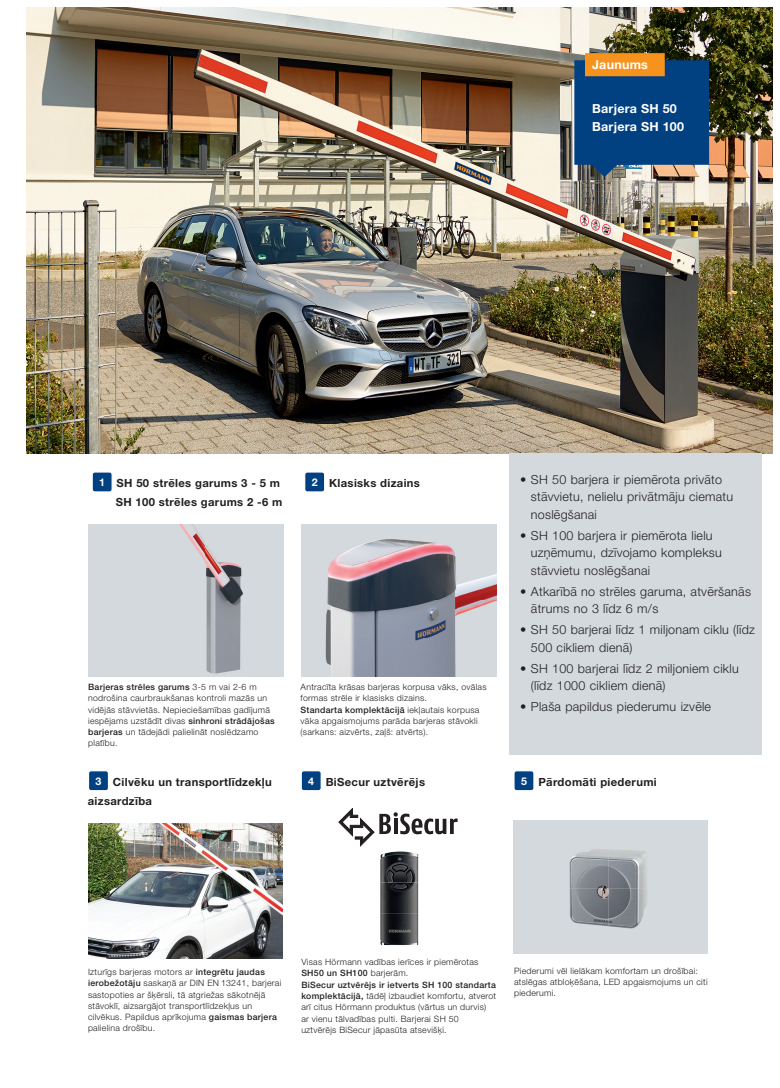
<style>
.page{position:relative;width:780px;height:1088px;background:#fff}
.page>*{position:absolute;margin:0;border:0;box-sizing:border-box;transform-origin:0 0}
.t1{font:300 12.5px/17.5px "Hoermann Helvetica Neue";letter-spacing:.02em;color:#231f20}
.t2{font:700 12.5px/17.5px "Hoermann Helvetica Neue";letter-spacing:.02em;color:#fff}
.t3{font:700 11.25px/18.8px "Hoermann Helvetica Neue";letter-spacing:.03em;color:#231f20}
.t4{font:300 8.75px/11.2px "Hoermann Helvetica Neue";letter-spacing:.03em;color:#231f20}
.s1{font-size:10.62px;color:#fff}
.s2{font-weight:500}
</style>
<div class="page">
<img style="left:27px;top:7px;width:745px;height:447px">
<img style="left:301px;top:524px;width:195px;height:152px">
<img style="left:88px;top:824px;width:195px;height:134px">
<div style="left:305px;top:472px;width:20px;height:20px;background:#014081;border-radius:3px"></div>
<div style="left:304px;top:471px;width:21px;height:22px;border:1px solid #fff;border-radius:3px"></div>
<div style="left:88px;top:771px;width:20px;height:20px;background:#014081;border-radius:3px"></div>
<div style="left:88px;top:770px;width:21px;height:21px;border:1px solid #fff;border-radius:3px"></div>
<div style="left:513px;top:820px;width:195px;height:133px;background:#d3d9dd"></div>
<img style="left:569px;top:849px;width:78px;height:39px">
<img style="left:569px;top:888px;width:39px;height:38px">
<img style="left:608px;top:888px;width:39px;height:40px">
<img style="left:380px;top:851px;width:38px;height:94px">
<div style="left:514px;top:771px;width:20px;height:20px;background:#014081;border-radius:3px"></div>
<div style="left:513px;top:770px;width:21px;height:21px;border:1px solid #fff;border-radius:3px"></div>
<div style="left:301px;top:771px;width:20px;height:20px;background:#014081;border-radius:3px"></div>
<div style="left:300px;top:770px;width:22px;height:21px;border:1px solid #fff;border-radius:3px"></div>
<svg style="left:338px;top:808px;width:119px;height:38px"></svg>
<div style="left:509px;top:454px;width:253px;height:301px;background:#d3d9dd"></div>
<img style="left:89px;top:524px;width:194px;height:152px">
<div style="left:92px;top:472px;width:20px;height:20px;background:#014081;border-radius:3px"></div>
<div style="left:91px;top:471px;width:22px;height:22px;border:1px solid #fff;border-radius:3px"></div>
<svg style="left:574px;top:53px;width:135px;height:124px;background:#2e5376"></svg>
<h1 class="t2" style="left:592px;top:55px;width:57px">Jaunums</h1>
<h1 class="t2" style="left:592px;top:99px;width:93px">Barjera SH 50<br>Barjera SH 100</h1>
<p class="t3" style="left:99px;top:473px;width:184px;text-align:right"><span class="s1">1</span> SH 50 strēles garums 3 - 5 m<br>SH 100 strēles garums 2 -6 m</p>
<p class="t3" style="left:312px;top:473px;width:110px"><span class="s1">2</span> Klasisks dizains</p>
<p class="t4" style="left:88px;top:681px;width:188px"><span class="s2">Barjeras strēles garums</span> 3-5 m vai 2-6 m nodrošina caurbraukšanas kontroli mazās un vidējās stāvvietās. Nepieciešamības gadījumā iespējams uzstādīt divas <span class="s2">sinhroni strādājošas barjeras</span> un tādejādi palielināt noslēdzamo platību.</p>
<p class="t4" style="left:300px;top:681px;width:187px">Antracīta krāsas barjeras korpusa vāks, ovālas formas strēle ir klasisks dizains.<br><span class="s2">Standarta komplektācijā</span> iekļautais korpusa vāka apgaismojums parāda barjeras stāvokli (sarkans: aizvērts, zaļš: atvērts).</p>
<h1 class="t1" style="left:531px;top:469px;width:204px;text-indent:-11px">• SH 50 barjera ir piemērota privāto stāvvietu, nelielu privātmāju ciematu noslēgšanai</h1>
<h1 class="t1" style="left:531px;top:526px;width:192px;text-indent:-11px">• SH 100 barjera ir piemērota lielu uzņēmumu, dzīvojamo kompleksu stāvvietu noslēgšanai</h1>
<h1 class="t1" style="left:531px;top:582px;width:221px;text-indent:-11px">• Atkarībā no strēles garuma, atvēršanās ātrums no 3 līdz 6 m/s</h1>
<h1 class="t1" style="left:531px;top:620px;width:225px;text-indent:-11px">• SH 50 barjerai līdz 1 miljonam ciklu (līdz<br>500 cikliem dienā)</h1>
<h1 class="t1" style="left:531px;top:659px;width:209px;text-indent:-11px">• SH 100 barjerai līdz 2 miljoniem ciklu (līdz 1000 cikliem dienā)</h1>
<h1 class="t1" style="left:520px;top:697px;width:192px">• Plaša papildus piederumu izvēle</h1>
<p class="t3" style="left:88px;top:772px;width:185px;text-indent:8px"><span class="s1">3</span> Cilvēku un transportlīdzekļu aizsardzība</p>
<p class="t3" style="left:521px;top:772px;width:137px"><span class="s1">5</span> Pārdomāti piederumi</p>
<p class="t3" style="left:308px;top:772px;width:118px"><span class="s1">4</span> BiSecur uztvērējs</p>
<p class="t4" style="left:88px;top:966px;width:195px">Izturīgs barjeras motors ar <span class="s2">integrētu jaudas ierobežotāju</span> saskaņā ar DIN EN 13241, barjerai sastopoties ar šķērsli, tā atgriežas sākotnējā stāvoklī, aizsargājot transportlīdzekļus un cilvēkus. Papildus aprīkojuma <span class="s2">gaismas barjera </span>palielina drošību.</p>
<p class="t4" style="left:301px;top:956px;width:196px">Visas Hörmann vadības ierīces ir piemērotas <span class="s2">SH50 un SH100</span> barjerām.<br><span class="s2">BiSecur uztvērējs ir ietverts SH 100 standarta komplektācijā,</span> tādēļ izbaudiet komfortu, atverot arī citus Hörmann produktus (vārtus un durvis)<br>ar vienu tālvadības pulti. Barjerai SH 50 uztvērējs BiSecur jāpasūta atsevišķi.</p>
<p class="t4" style="left:514px;top:964px;width:195px">Piederumi vēl lielākam komfortam un drošībai: atslēgas atbloķēšana, LED apgaismojums un citi piederumi.</p>
</div>
